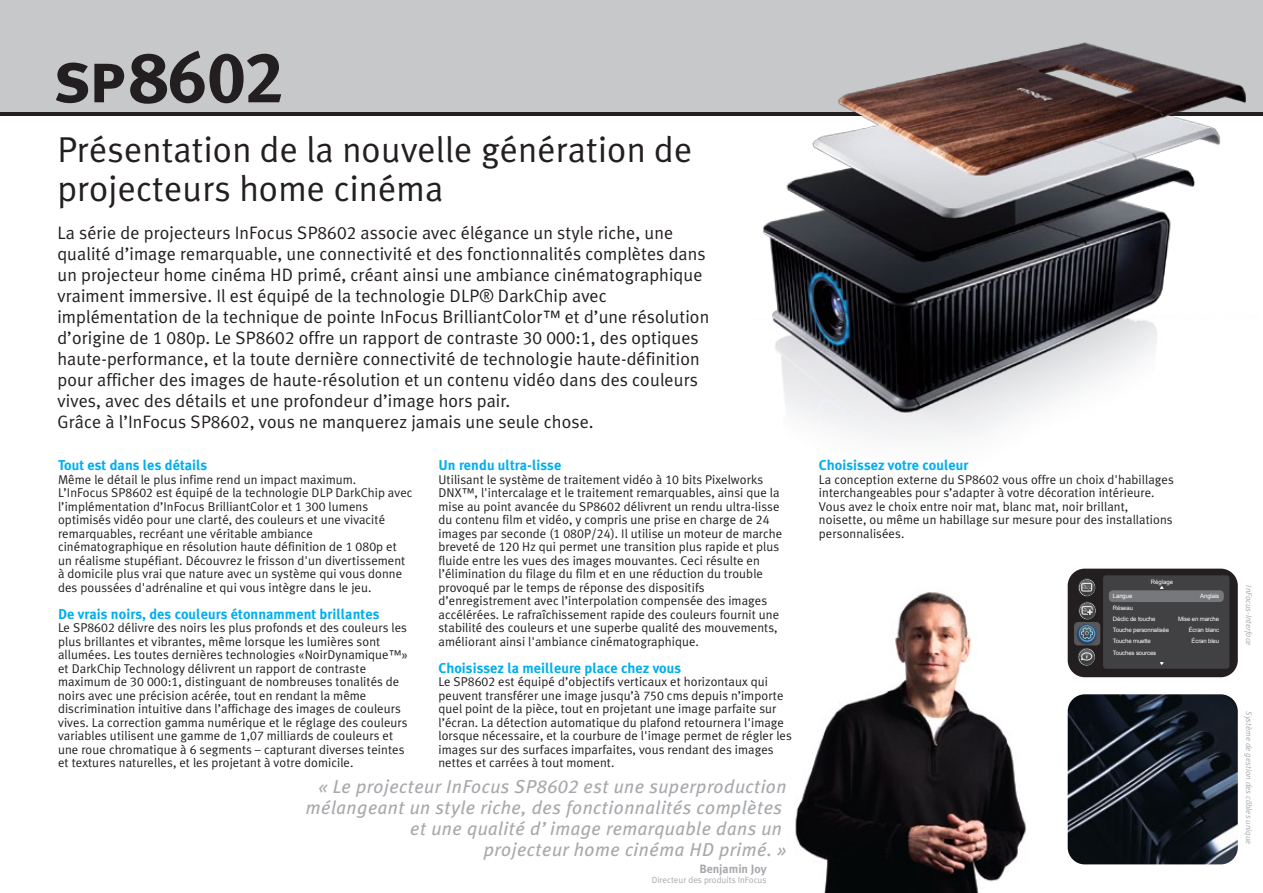
<style>
.page{position:relative;width:1263px;height:893px;background:#fff}
.page>*{position:absolute;margin:0;border:0;box-sizing:border-box;transform-origin:0 0}
.t1{font:36px/39px "Meta Plus Normal";letter-spacing:.005em;color:#231f20}
.t2{font:italic 18.75px/21px "Meta Plus";letter-spacing:.025em;color:#a7a9ac;text-align:right}
.t3{font:18px/21px "Meta Plus Normal";letter-spacing:.005em;color:#231f20}
.t4{font:700 14.25px "Meta Plus";letter-spacing:.005em;color:#00aeef}
.t5{font:12.75px/13.5px "Meta Plus Normal";letter-spacing:.005em;color:#231f20}
.t6{font:700 12px "Meta Plus";color:#a7a9ac}
.t7{font:9px "Meta Plus Normal";color:#a7a9ac}
.t8{font:italic 8.25px "Meta Plus Normal";letter-spacing:.005em;color:#a7a9ac}
.t9{font:6px/11.2px "Arial";letter-spacing:-.02em;color:#fff}
.t10{font:6px "Arial";color:#fff}
.s1{font-family:"Meta Plus Normal Caps"}
.s2{font-family:"Meta Plus Book Caps"}
</style>
<div class="page">
<div style="left:0;top:0;width:1263px;height:113px;background:#c7c8ca"></div>
<hr style="left:0;top:113px;width:1263px;height:3px;background:#231f20">
<img style="left:795px;top:592px;width:232px;height:301px">
<img style="left:751px;top:42px;width:509px;height:395px">
<img style="left:1068px;top:694px;width:170px;height:170px">
<div style="left:1068px;top:569px;width:170px;height:108px;background:#231f20;border-radius:17px"></div>
<svg style="left:1078px;top:648px;width:17px;height:18px"></svg>
<svg style="left:1079px;top:649px;width:14px;height:15px"></svg>
<div style="left:1074px;top:622px;width:26px;height:23px;background:#58595b;border-radius:4px"></div>
<img style="left:1076px;top:624px;width:21px;height:21px">
<svg style="left:1078px;top:625px;width:18px;height:17px"></svg>
<svg style="left:1079px;top:625px;width:16px;height:16px"></svg>
<svg style="left:1080px;top:626px;width:14px;height:14px"></svg>
<div style="left:1103px;top:575px;width:126px;height:94px;background:#414042;border-radius:3px"></div>
<div style="left:1109px;top:590px;width:115px;height:12px;background:#77787b;border-radius:4px"></div>
<svg style="left:1081px;top:652px;width:11px;height:9px"></svg>
<svg style="left:1078px;top:578px;width:17px;height:18px"></svg>
<svg style="left:1080px;top:580px;width:14px;height:14px"></svg>
<svg style="left:1081px;top:583px;width:11px;height:9px"></svg>
<svg style="left:1078px;top:602px;width:18px;height:17px"></svg>
<svg style="left:1080px;top:603px;width:14px;height:15px"></svg>
<svg style="left:1081px;top:606px;width:11px;height:9px"></svg>
<svg style="left:1081px;top:627px;width:12px;height:12px"></svg>
<svg style="left:56px;top:63px;width:32px;height:40px"></svg>
<svg style="left:94px;top:64px;width:30px;height:38px"></svg>
<svg style="left:130px;top:51px;width:151px;height:53px"></svg>
<h1 class="t1" style="left:57px;top:130px;width:636px">Présentation de la nouvelle génération de projecteurs home cinéma</h1>
<p class="t3" style="left:57px;top:222px;width:653px">La série de projecteurs InFocus SP<span class="s1">8602</span> associe avec élégance un style riche, une qualité d’image remarquable, une connectivité et des fonctionnalités complètes dans un projecteur home cinéma HD primé, créant ainsi une ambiance cinématographique vraiment immersive. Il est équipé de la technologie DLP® DarkChip avec implémentation de la technique de pointe InFocus BrilliantColor™ et d’une résolution d’origine de <span class="s1">1 080</span>p. Le SP<span class="s1">8602</span> offre un rapport de contraste <span class="s1">30 000:1</span>, des optiques haute-performance, et la toute dernière connectivité de technologie haute-définition pour afficher des images de haute-résolution et un contenu vidéo dans des couleurs vives, avec des détails et une profondeur d’image hors pair.<br>Grâce à l’InFocus SP<span class="s1">8602</span>, vous ne manquerez jamais une seule chose.</p>
<p class="t4" style="left:58px;top:457px;width:151px">Tout est dans les détails</p>
<p class="t5" style="left:58px;top:472px;width:356px">Même le détail le plus infime rend un impact maximum.<br>L’InFocus SP<span class="s1">8602</span> est équipé de la technologie DLP DarkChip avec l’implémentation d’InFocus BrilliantColor et <span class="s1">1 300</span> lumens optimisés vidéo pour une clarté, des couleurs et une vivacité remarquables, recréant une véritable ambiance cinématographique en résolution haute définition de <span class="s1">1 080</span>p et un réalisme stupéfiant. Découvrez le frisson d'un divertissement à domicile plus vrai que nature avec un système qui vous donne des poussées d'adrénaline et qui vous intègre dans le jeu.</p>
<p class="t4" style="left:58px;top:605px;width:323px">De vrais noirs, des couleurs étonnamment brillantes</p>
<p class="t5" style="left:58px;top:621px;width:351px">Le SP<span class="s1">8602</span> délivre des noirs les plus profonds et des couleurs les plus brillantes et vibrantes, même lorsque les lumières sont allumées. Les toutes dernières technologies «NoirDynamique™» et DarkChip Technology délivrent un rapport de contraste maximum de <span class="s1">30 000:1</span>, distinguant de nombreuses tonalités de noirs avec une précision acérée, tout en rendant la même discrimination intuitive dans l’affichage des images de couleurs vives. La correction gamma numérique et le réglage des couleurs variables utilisent une gamme de <span class="s1">1,07</span> milliards de couleurs et une roue chromatique à <span class="s1">6</span> segments – capturant diverses teintes et textures naturelles, et les projetant à votre domicile.</p>
<p class="t4" style="left:438px;top:457px;width:124px">Un rendu ultra-lisse</p>
<p class="t5" style="left:438px;top:472px;width:345px">Utilisant le système de traitement vidéo à <span class="s1">10</span> bits Pixelworks DNX™, l'intercalage et le traitement remarquables, ainsi que la mise au point avancée du <span class="s1">SP8602</span> délivrent un rendu ultra-lisse du contenu film et vidéo, y compris une prise en charge de <span class="s1">24 </span>images par seconde (<span class="s1">1 080P/24</span>). Il utilise un moteur de marche breveté de <span class="s1">120</span> Hz qui permet une transition plus rapide et plus fluide entre les vues des images mouvantes. Ceci résulte en l’élimination du filage du film et en une réduction du trouble provoqué par le temps de réponse des dispositifs d’enregistrement avec l’interpolation compensée des images accélérées. Le rafraîchissement rapide des couleurs fournit une stabilité des couleurs et une superbe qualité des mouvements, améliorant ainsi l'ambiance cinématographique.</p>
<p class="t4" style="left:438px;top:659px;width:244px">Choisissez la meilleure place chez vous</p>
<p class="t5" style="left:438px;top:675px;width:355px">Le SP<span class="s1">8602</span> est équipé d’objectifs verticaux et horizontaux qui peuvent transférer une image jusqu’à <span class="s1">750</span> cms depuis n’importe quel point de la pièce, tout en projetant une image parfaite sur l’écran. La détection automatique du plafond retournera l'image lorsque nécessaire, et la courbure de l'image permet de régler les images sur des surfaces imparfaites, vous rendant des images nettes et carrées à tout moment.</p>
<h2 class="t2" style="left:306px;top:776px;width:482px">« Le projecteur InFocus <span class="s2">SP8602</span> est une superproduction mélangeant un style riche, des fonctionnalités complètes et une qualité d’image remarquable dans un<br>projecteur home cinéma HD primé. »</h2>
<p class="t6" style="left:699px;top:862px;width:69px">Benjamin Joy</p>
<p class="t7" style="left:652px;top:875px;width:116px">Directeur des produits InFocus</p>
<p class="t4" style="left:819px;top:457px;width:151px">Choisissez votre couleur</p>
<p class="t5" style="left:819px;top:472px;width:356px">La conception externe du SP<span class="s1">8602</span> vous offre un choix d'habillages interchangeables pour s’adapter à votre décoration intérieure.<br>Vous avez le choix entre noir mat, blanc mat, noir brillant, noisette, ou même un habillage sur mesure pour des installations personnalisées.</p>
<p class="t10" style="left:1151px;top:578px;width:24px">Réglage</p>
<p class="t9" style="left:1113px;top:591px;width:58px">Langue<br>Réseau<br>Déclic de touche<br>Touche personnalisée<br>Touche muette<br>Touches sources</p>
<p class="t9" style="left:1200px;top:591px;width:20px">Anglais</p>
<p class="t9" style="left:1178px;top:613px;width:43px;text-align:right">Mise en marche<br>Écran blanc<br>Écran bleu</p>
<p class="t8" style="left:1254px;top:585px;width:61px;rotate:90deg">InFocus-Interface</p>
<p class="t8" style="left:1254px;top:711px;width:135px;rotate:90deg">Système de gestion des câbles unique</p>
</div>
